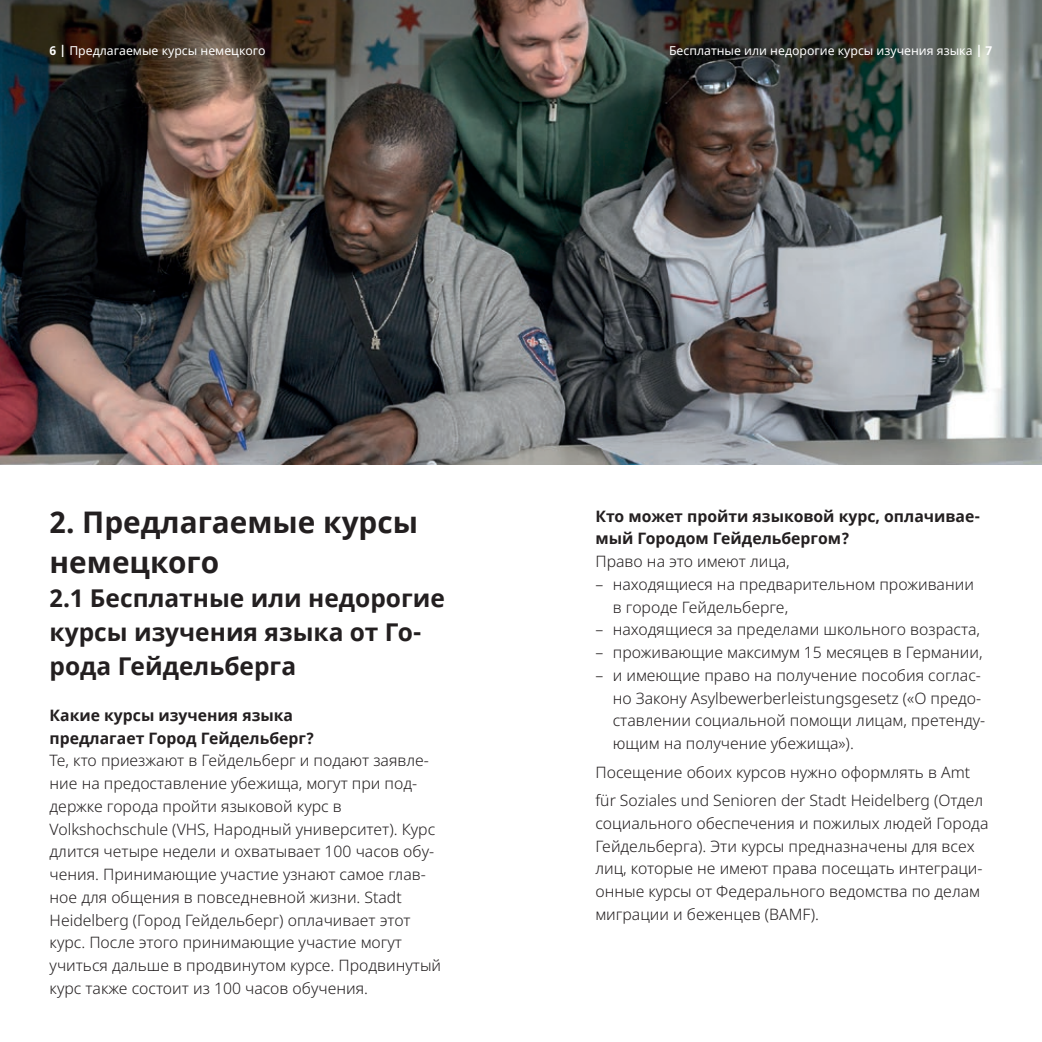
<style>
.page{position:relative;width:1042px;height:1042px;background:#fff}
.page>*{position:absolute;margin:0;border:0;box-sizing:border-box;transform-origin:0 0}
.t1{font:700 29.75px/39.7px "Noto Sans";color:#231f20}
.t2{font:700 24.5px/34.1px "Noto Sans";color:#231f20}
.t3{font:300 15.75px/22.8px "Noto Sans";color:#231f20}
.t4{font:700 15.75px/22.8px "Noto Sans";color:#231f20}
.t5{font:12.25px "Noto Sans";color:#fff}
.s1{font-weight:700}
</style>
<div class="page">
<img style="left:0;top:0;width:1042px;height:465px">
<p class="t5" style="left:50px;top:42px;width:217px"><span class="s1">6 |</span> Предлагаемые курсы немецкого</p>
<p class="t5" style="left:669px;top:42px;width:325px">Бесплатные или недорогие курсы изучения языка <span class="s1">| 7</span></p>
<h1 class="t1" style="left:50px;top:503px;width:370px">2. Предлагаемые курсы немецкого</h1>
<h2 class="t2" style="left:50px;top:582px;width:397px">2.1 Бесплатные или недорогие курсы изучения языка от Го&shy;рода Гейдельберга</h2>
<p class="t4" style="left:50px;top:704px;width:266px">Какие курсы изучения языка предлагает Город Гейдельберг?</p>
<p class="t3" style="left:50px;top:749px;width:393px">Те, кто приезжают в Гейдельберг и подают заявле&shy;ние на предоставление убежища, могут при под&shy;держке города пройти языковой курс в Volkshochschule (VHS, Народный университет). Курс длится четыре недели и охватывает 100 часов обу&shy;чения. Принимающие участие узнают самое глав&shy;ное для общения в повседневной жизни. Stadt Heidelberg (Город Гейдельберг) оплачивает этот курс. После этого принимающие участие могут учиться дальше в продвинутом курсе. Продвинутый курс также состоит из 100 часов обучения.</p>
<p class="t4" style="left:595px;top:505px;width:386px">Кто может пройти языковой курс, оплачивае&shy;мый Городом Гейдельбергом?</p>
<p class="t3" style="left:595px;top:550px;width:196px">Право на это имеют лица,</p>
<p class="t3" style="left:613px;top:573px;width:363px;text-indent:-17px">– находящиеся на предварительном проживании в городе Гейдельберге,</p>
<p class="t3" style="left:595px;top:618px;width:386px">– находящиеся за пределами школьного возраста,</p>
<p class="t3" style="left:595px;top:641px;width:389px">– проживающие максимум 15 месяцев в Германии,</p>
<p class="t3" style="left:613px;top:664px;width:374px;text-indent:-17px">– и имеющие право на получение пособия соглас&shy;но Закону Asylbewerberleistungsgesetz («О предо&shy;ставлении социальной помощи лицам, претенду&shy;ющим на получение убежища»).</p>
<p class="t3" style="left:595px;top:758px;width:389px;line-height:28.5px">Посещение обоих курсов нужно оформлять в Amt für Soziales und Senioren der Stadt Heidelberg (Отдел</p>
<p class="t3" style="left:595px;top:812px;width:394px">социального обеспечения и пожилых людей Города Гейдельберга). Эти курсы предназначены для всех лиц, которые не имеют права посещать интеграци&shy;онные курсы от Федерального ведомства по делам миграции и беженцев (BAMF).</p>
</div>
